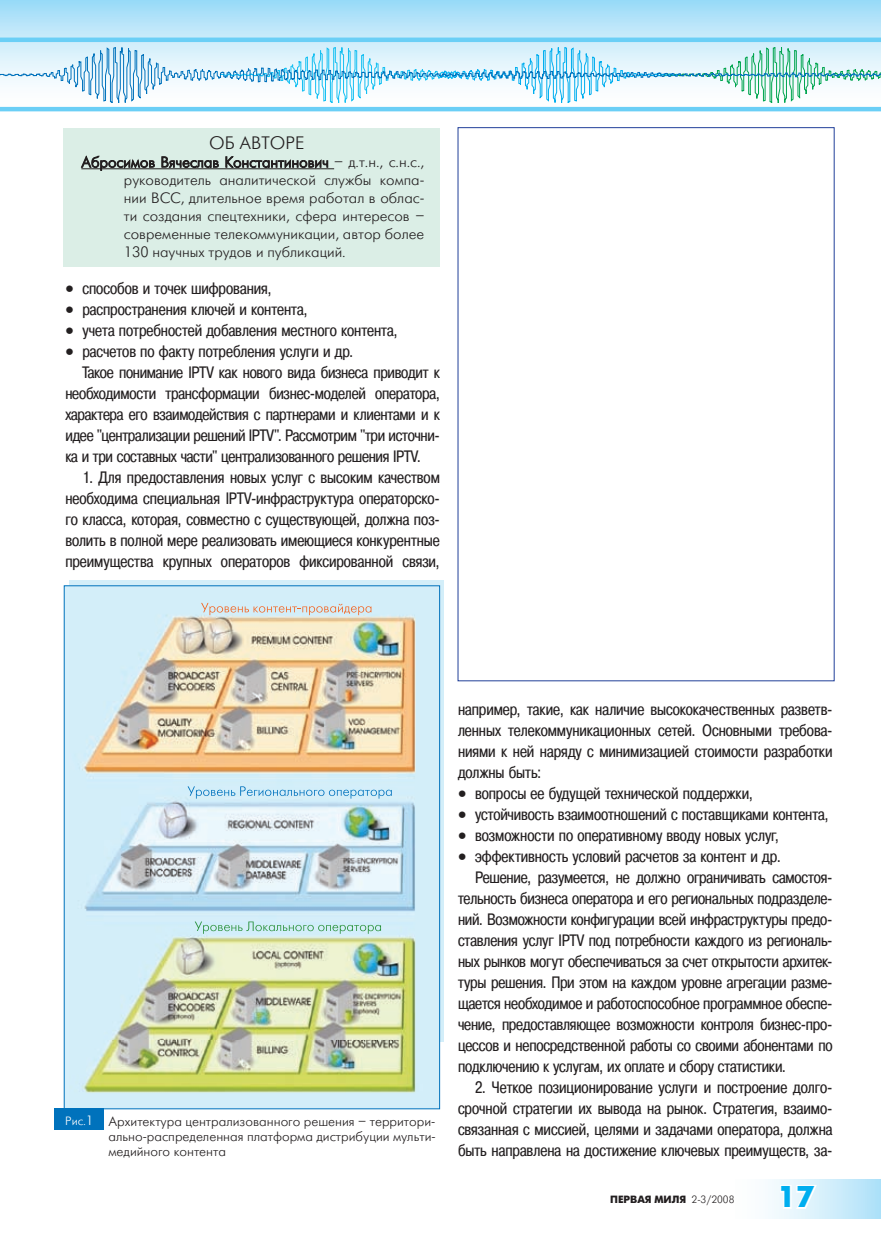
<style>
.page{position:relative;width:881px;height:1234px;background:#fff}
.page>*{position:absolute;margin:0;border:0;box-sizing:border-box;transform-origin:0 0}
.t1{font:700 30px "Futuris C";color:#00aeef}
.t2{font:18px "Futuris C";color:#231f20}
.t3{font:16.5px/21px "Pragmatica Cond C";letter-spacing:-.01em;color:#231f20;text-align:justify}
.t4{font:15px/18px "Futuris Light C";color:#231f20;text-align:justify}
.t5{font:13.5px/15px "Futuris C";color:#231f20;text-align:justify}
.t6{font:700 10.5px "Futuris C";color:#231f20}
.s1{font-size:12px;color:#fff}
.s2{color:#fff}
.s3{font-weight:400}
</style>
<div class="page">
<div style="left:726px;top:1178px;width:154px;height:40px;background:linear-gradient(to right,#fff,#b5e3f9)"></div>
<svg style="left:778px;top:1183px;width:40px;height:28px"></svg>
<svg style="left:0;top:0;width:880px;height:107px;background:#b9e5f9"></svg>
<hr style="left:0;top:38px;width:880px;height:4px;background:#6bcff6">
<hr style="left:0;top:107px;width:880px;height:4px;background:#6bcff6">
<svg style="left:1px;top:47px;width:879px;height:56px"></svg>
<div style="left:64px;top:128px;width:376px;height:138px;background:#dbeee6"></div>
<hr style="left:81px;top:168px;width:253px;height:1px;background:#231f20">
<svg style="left:80px;top:155px;width:75px;height:16px"></svg>
<svg style="left:161px;top:156px;width:58px;height:12px"></svg>
<svg style="left:225px;top:156px;width:103px;height:14px"></svg>
<img style="left:69px;top:580px;width:374px;height:460px">
<img style="left:70px;top:1039px;width:368px;height:67px">
<svg style="left:201px;top:602px;width:170px;height:13px;background:#d7d9d9"></svg>
<svg style="left:187px;top:786px;width:204px;height:12px;background:#b3daef"></svg>
<svg style="left:195px;top:921px;width:186px;height:12px;background:#b7dfdb"></svg>
<div style="left:54px;top:1108px;width:50px;height:21px;background:#0072bc"></div>
<p class="t2" style="left:209px;top:134px;width:97px">Об авторе</p>
<p class="t4" style="left:124px;top:153px;width:302px;text-indent:-43px">Абросимов Вячеслав Константинович – д.т.н., c.н.с., руководитель аналитической службы компа&shy;нии ВСС, длительное время работал в облас&shy;ти создания спецтехники, сфера интересов – современные телекоммуникации, автор более 130 научных трудов и публикаций.</p>
<p class="t3" style="left:65px;top:278px;width:208px">• способов и точек шифрования,</p>
<p class="t3" style="left:65px;top:299px;width:244px">• распространения ключей и контента,</p>
<p class="t3" style="left:65px;top:320px;width:334px">• учета потребностей добавления местного контента,</p>
<p class="t3" style="left:65px;top:341px;width:289px">• расчетов по факту потребления услуги и др.</p>
<p class="t3" style="left:82px;top:362px;width:359px">Такое понимание IPTV как нового вида бизнеса приводит к</p>
<p class="t3" style="left:65px;top:383px;width:376px">необходимости трансформации бизнес-моделей оператора,</p>
<p class="t3" style="left:65px;top:404px;width:376px">характера его взаимодействия с партнерами и клиентами и к</p>
<p class="t3" style="left:65px;top:425px;width:376px">идее "централизации решений IPTV". Рассмотрим "три источни-</p>
<p class="t3" style="left:65px;top:446px;width:357px">ка и три составных части" централизованного решения IPTV.</p>
<p class="t3" style="left:65px;top:467px;width:376px;text-indent:17px">1. Для предоставления новых услуг с высоким качеством необходима специальная IPTV-инфраструктура операторско&shy;го класса, которая, совместно с существующей, должна поз&shy;волить в полной мере реализовать имеющиеся конкурентные преимущества крупных операторов фиксированной связи,</p>
<p class="t5" style="left:108px;top:1113px;width:328px;text-indent:-43px"><span class="s1">Рис.</span><span class="s2">1</span> Архитектура централизованного решения – территори&shy;ально-распределенная платформа дистрибуции мульти&shy;медийного контента</p>
<p class="t3" style="left:458px;top:698px;width:376px">например, такие, как наличие высококачественных разветв&shy;ленных телекоммуникационных сетей. Основными требова&shy;ниями к ней наряду с минимизацией стоимости разработки должны быть:</p>
<p class="t3" style="left:458px;top:782px;width:296px">• вопросы ее будущей технической поддержки,</p>
<p class="t3" style="left:458px;top:803px;width:372px">• устойчивость взаимоотношений с поставщиками контента,</p>
<p class="t3" style="left:458px;top:824px;width:322px">• возможности по оперативному вводу новых услуг,</p>
<p class="t3" style="left:458px;top:845px;width:324px">• эффективность условий расчетов за контент и др.</p>
<p class="t3" style="left:475px;top:866px;width:359px">Решение, разумеется, не должно ограничивать самостоя-</p>
<p class="t3" style="left:458px;top:887px;width:376px">тельность бизнеса оператора и его региональных подразделе-</p>
<p class="t3" style="left:458px;top:908px;width:376px">ний. Возможности конфигурации всей инфраструктуры предо-</p>
<p class="t3" style="left:458px;top:929px;width:376px">ставления услуг IPTV под потребности каждого из региональ-</p>
<p class="t3" style="left:458px;top:950px;width:376px">ных рынков могут обеспечиваться за счет открытости архитек-</p>
<p class="t3" style="left:458px;top:971px;width:376px">туры решения. При этом на каждом уровне агрегации разме-</p>
<p class="t3" style="left:458px;top:992px;width:376px">щается необходимое и работоспособное программное обеспе-</p>
<p class="t3" style="left:458px;top:1013px;width:376px">чение, предоставляющее возможности контроля бизнес-про-</p>
<p class="t3" style="left:458px;top:1034px;width:376px">цессов и непосредственной работы со своими абонентами по</p>
<p class="t3" style="left:458px;top:1055px;width:329px">подключению к услугам, их оплате и сбору статистики.</p>
<p class="t3" style="left:458px;top:1076px;width:376px;text-indent:17px">2. Четкое позиционирование услуги и построение долго&shy;срочной стратегии их вывода на рынок. Стратегия, взаимо&shy;связанная с миссией, целями и задачами оператора, должна быть направлена на достижение ключевых преимуществ, за-</p>
<p class="t6" style="left:610px;top:1192px;width:126px">ПЕРВАЯ МИЛЯ <span class="s3">2-3/2008</span></p>
<h1 class="t1" style="left:776px;top:1179px;width:39px">17</h1>
</div>
